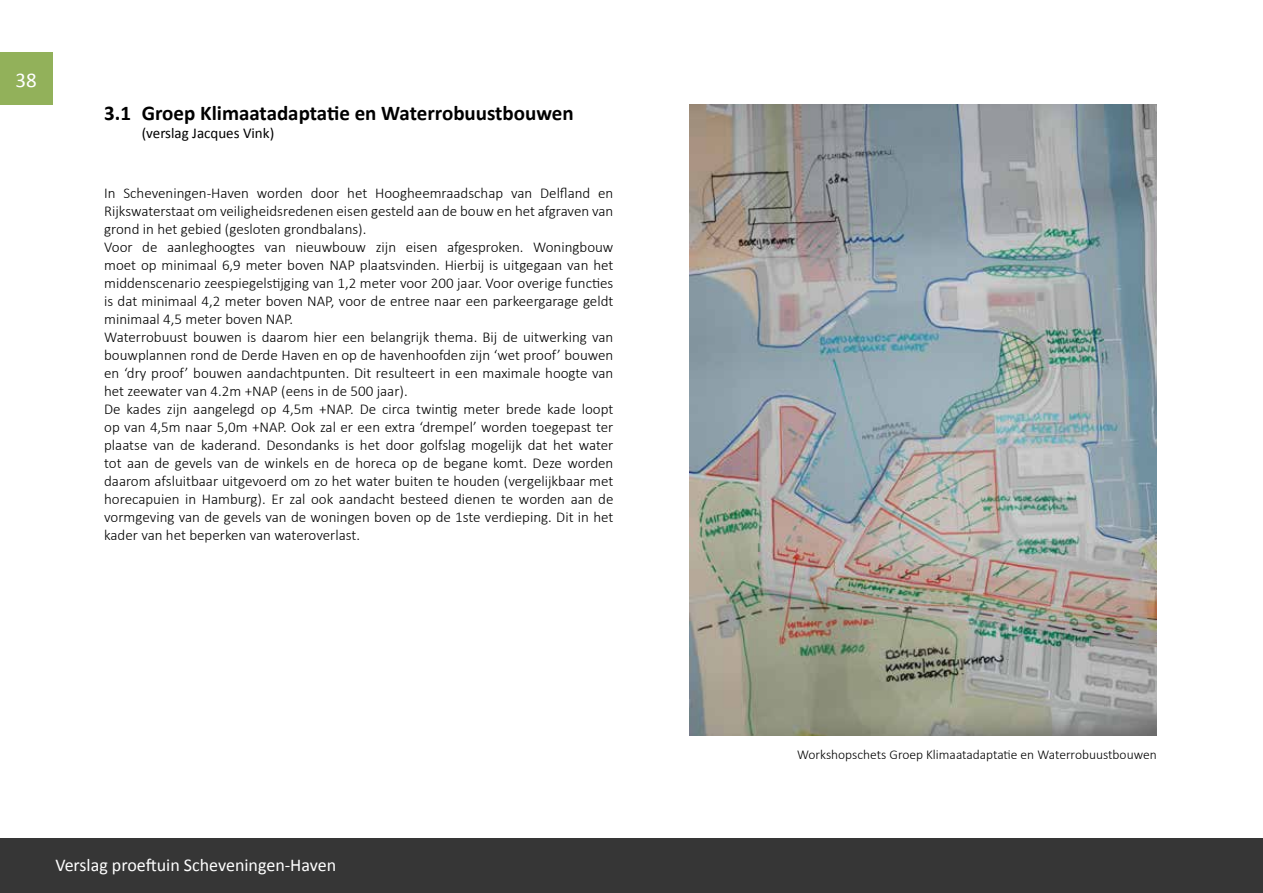
<style>
.page{position:relative;width:1263px;height:893px;background:#fff}
.page>*{position:absolute;margin:0;border:0;box-sizing:border-box;transform-origin:0 0}
.t1{font:700 21px "Calibri";color:#000}
.t2{font:21px "Calibri";color:#fff}
.t3{font:18px "Calibri";color:#fff}
.t4{font:300 15px/18px "Calibri";color:#000}
.t5{font:15px "Calibri";color:#000}
.t6{font:300 13.5px "Calibri";color:#000}
</style>
<div class="page">
<div style="left:0;top:53px;width:53px;height:52px;background:#92b15a"></div>
<div style="left:0;top:839px;width:1263px;height:54px;background:#363636"></div>
<img style="left:689px;top:104px;width:467px;height:632px">
<h1 class="t2" style="left:16px;top:67px;width:23px">38</h1>
<h1 class="t1" style="left:104px;top:100px;width:471px">3.1 Groep Klimaatadaptatie en Waterrobuustbouwen</h1>
<p class="t5" style="left:142px;top:124px;width:134px">(verslag Jacques Vink)</p>
<p class="t4" style="left:104px;top:184px;width:511px">In Scheveningen-Haven worden door het Hoogheemraadschap van Delfland en Rijkswaterstaat om veiligheidsredenen eisen gesteld aan de bouw en het afgraven van grond in het gebied (gesloten grondbalans).<br>Voor de aanleghoogtes van nieuwbouw zijn eisen afgesproken. Woningbouw moet op minimaal 6,9 meter boven NAP plaatsvinden. Hierbij is uitgegaan van het middenscenario zeespiegelstijging van 1,2 meter voor 200 jaar. Voor overige functies is dat minimaal 4,2 meter boven NAP, voor de entree naar een parkeergarage geldt minimaal 4,5 meter boven NAP.<br>Waterrobuust bouwen is daarom hier een belangrijk thema. Bij de uitwerking van bouwplannen rond de Derde Haven en op de havenhoofden zijn ‘wet proof’ bouwen en ‘dry proof’ bouwen aandachtpunten. Dit resulteert in een maximale hoogte van het zeewater van 4.2m +NAP (eens in de 500 jaar).<br>De kades zijn aangelegd op 4,5m +NAP. De circa twintig meter brede kade loopt op van 4,5m naar 5,0m +NAP. Ook zal er een extra ‘drempel’ worden toegepast ter plaatse van de kaderand. Desondanks is het door golfslag mogelijk dat het water tot aan de gevels van de winkels en de horeca op de begane komt. Deze worden daarom afsluitbaar uitgevoerd om zo het water buiten te houden (vergelijkbaar met horecapuien in Hamburg). Er zal ook aandacht besteed dienen te worden aan de vormgeving van de gevels van de woningen boven op de 1ste verdieping. Dit in het kader van het beperken van wateroverlast.</p>
<p class="t3" style="left:55px;top:854px;width:282px">Verslag proeftuin Scheveningen-Haven</p>
<p class="t6" style="left:797px;top:746px;width:361px">Workshopschets Groep Klimaatadaptatie en Waterrobuustbouwen</p>
</div>
